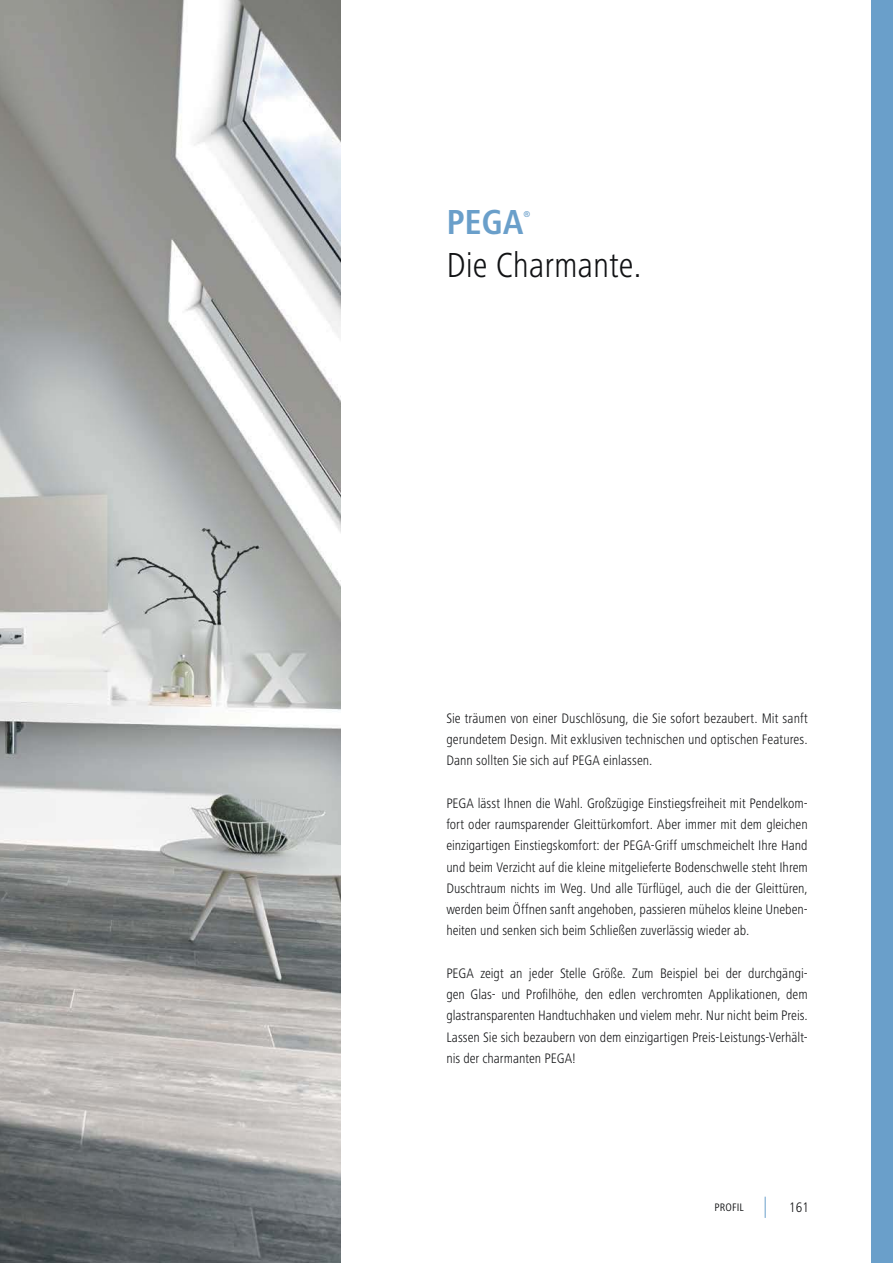
<style>
.page{position:relative;width:893px;height:1263px;background:#fff}
.page>*{position:absolute;margin:0;border:0;box-sizing:border-box;transform-origin:0 0}
.t1{font:300 condensed 36px "Frutiger Next LTW1 G";color:#111214}
.t2{font:700 condensed 36px "Frutiger Next LTW1 G";color:#6a9fca}
.t3{font:300 condensed 14.25px/21.3px "Frutiger Next LTW1 G";color:#111214;text-align:justify}
.t4{font:condensed 11.25px "Frutiger Next LTW1 G";letter-spacing:.015em;color:#111214}
.t5{font:700 condensed 8.7px "Frutiger Next LTW1 G";color:#6a9fca}
</style>
<div class="page">
<svg style="left:765px;top:1197px;width:1px;height:21px"></svg>
<div style="left:871px;top:0;width:22px;height:1263px;background:#6a9fca"></div>
<img style="left:0;top:0;width:340px;height:1263px">
<h1 class="t2" style="left:446px;top:207px;width:79px">PEGA</h1>
<p class="t5" style="left:524px;top:211px;width:8px">®</p>
<h1 class="t1" style="left:446px;top:249px;width:197px">Die Charmante.</h1>
<p class="t3" style="left:446px;top:708px;width:363px">Sie träumen von einer Duschlösung, die Sie sofort bezaubert. Mit sanft gerundetem Design. Mit exklusiven technischen und optischen Features.<br>Dann sollten Sie sich auf PEGA einlassen.</p>
<p class="t3" style="left:446px;top:793px;width:363px">PEGA lässt Ihnen die Wahl. Großzügige Einstiegsfreiheit mit Pendelkom&shy;fort oder raumsparender Gleittürkomfort. Aber immer mit dem gleichen einzigartigen Einstiegskomfort: der PEGA-Griff umschmeichelt Ihre Hand und beim Verzicht auf die kleine mitgelieferte Bodenschwelle steht Ihrem Duschtraum nichts im Weg. Und alle Türflügel, auch die der Gleittüren, werden beim Öffnen sanft angehoben, passieren mühelos kleine Uneben&shy;heiten und senken sich beim Schließen zuverlässig wieder ab.</p>
<p class="t3" style="left:446px;top:963px;width:363px">PEGA zeigt an jeder Stelle Größe. Zum Beispiel bei der durchgängi&shy;gen Glas- und Profilhöhe, den edlen verchromten Applikationen, dem glastransparenten Handtuchhaken und vielem mehr. Nur nicht beim Preis.<br>Lassen Sie sich bezaubern von dem einzigartigen Preis-Leistungs-Verhält&shy;nis der charmanten PEGA!</p>
<p class="t4" style="left:714px;top:1201px;width:31px">PROFIL</p>
<p class="t3" style="left:789px;top:1198px;width:21px">161</p>
</div>
